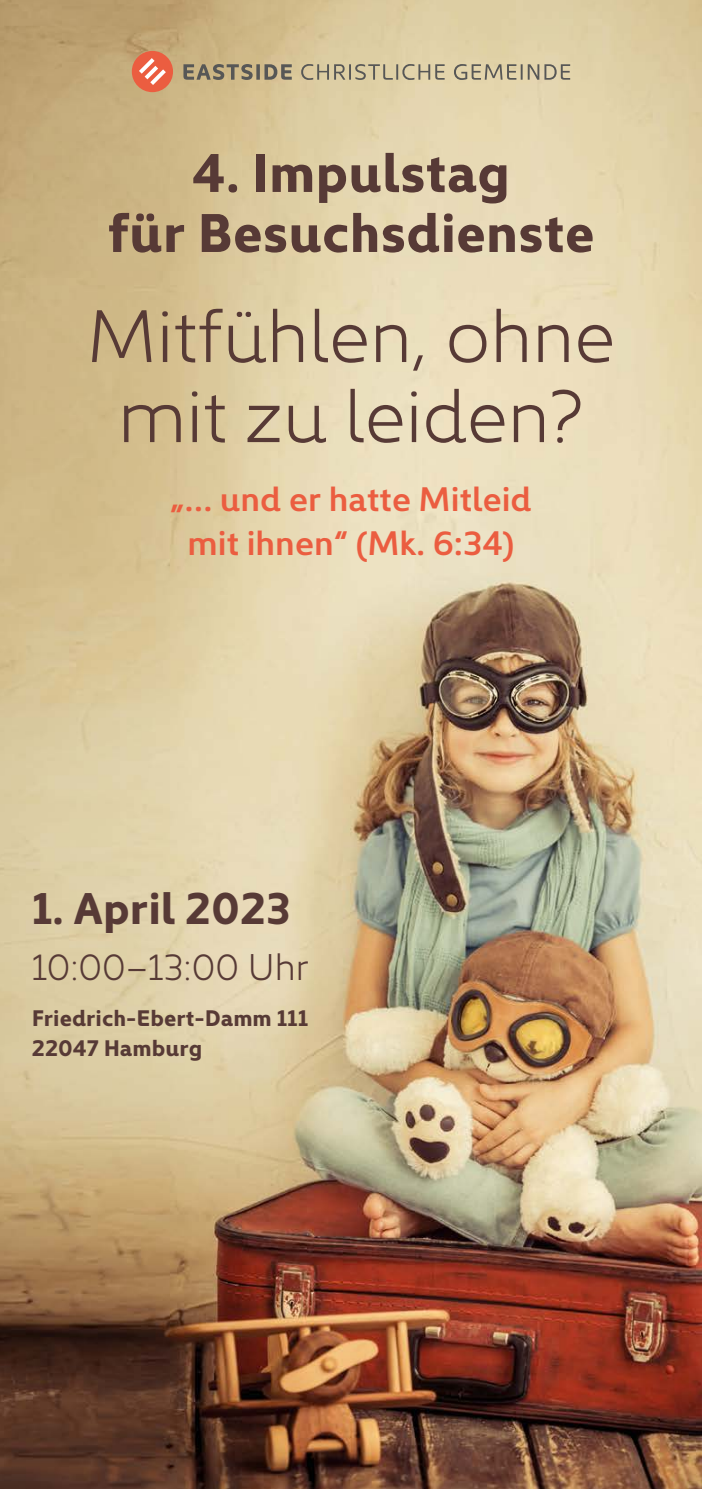
<style>
.page{position:relative;width:702px;height:1489px;background:#fff}
.page>*{position:absolute;margin:0;border:0;box-sizing:border-box;transform-origin:0 0}
.t1{font:300 75px/80px "Kyrial Display Pro";color:#573a36;text-align:center}
.t2{font:700 55px/60px "Kyrial Display Pro";color:#573a36;text-align:center}
.t3{font:700 45px "Kyrial Display Pro";color:#573a36}
.t4{font:300 37.5px "Kyrial Display Pro";color:#573a36}
.t5{font:600 34.5px/44px "Kyrial Display Pro";color:#eb5d40;text-align:center}
.t6{font:700 22.75px/30.5px "Kyrial Display Pro";color:#573a36}
</style>
<div class="page">
<img style="left:0;top:0;width:702px;height:1488px">
<div style="left:132px;top:51px;width:41px;height:41px;background:#eb5d40;border-radius:50%"></div>
<svg style="left:139px;top:58px;width:27px;height:27px"></svg>
<svg style="left:183px;top:64px;width:387px;height:16px;background:#b1a588"></svg>
<h2 class="t2" style="left:107px;top:139px;width:488px">4. Impulstag<br>für Besuchsdienste</h2>
<h1 class="t1" style="left:87px;top:289px;width:530px">Mitfühlen, ohne mit zu leiden?</h1>
<p class="t5" style="left:170px;top:475px;width:363px">„… und er hatte Mitleid mit ihnen“ (Mk. 6:34)</p>
<h3 class="t3" style="left:32px;top:875px;width:260px">1. April 2023</h3>
<p class="t4" style="left:32px;top:938px;width:278px">10:00–13:00 Uhr</p>
<p class="t6" style="left:32px;top:1000px;width:278px">Friedrich-Ebert-Damm 111<br>22047 Hamburg</p>
</div>
